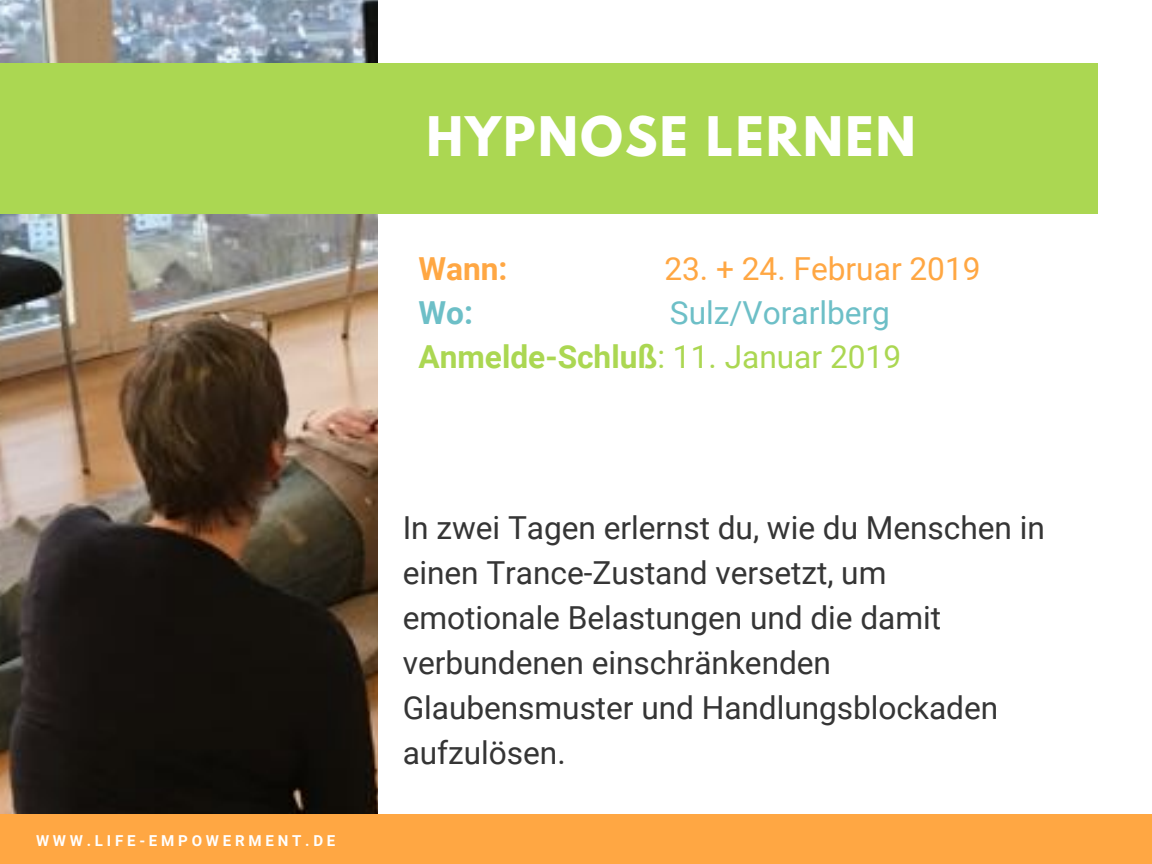
<style>
.page{position:relative;width:1152px;height:864px;background:#fff}
.page>*{position:absolute;margin:0;border:0;box-sizing:border-box;transform-origin:0 0}
.t1{font:700 48.3px "League Spartan";letter-spacing:.05em;color:#fff}
.t2{font:31.65px/45px "Roboto";color:#353535}
.t3{font:31.65px/43.8px "Roboto";color:#6dbfc7}
.t4{font:31.65px "Roboto";color:#ffa743}
.t5{font:700 31.65px "Roboto";color:#ffa743}
.t6{font:700 31.65px "Roboto";color:#6dbfc7}
.t7{font:700 15.15px "Roboto";letter-spacing:.25em;color:#fff}
.s1{font-weight:700;color:#abd752}
.s2{color:#abd752}
</style>
<div class="page">
<img style="left:0;top:0;width:378px;height:814px">
<div style="left:0;top:814px;width:1152px;height:50px;background:#ffa743"></div>
<div style="left:0;top:63px;width:1098px;height:151px;background:#abd752"></div>
<p class="t7" style="left:36px;top:832px;width:301px">WWW.LIFE-EMPOWERMENT.DE</p>
<h1 class="t1" style="left:426px;top:113px;width:491px">HYPNOSE LERNEN</h1>
<p class="t5" style="left:418px;top:251px;width:91px">Wann:</p>
<p class="t4" style="left:664px;top:251px;width:318px">23. + 24. Februar 2019</p>
<p class="t6" style="left:418px;top:295px;width:56px">Wo:</p>
<p class="t3" style="left:418px;top:291px;width:484px;text-indent:251px">Sulz/Vorarlberg<br><span class="s1">Anmelde-Schluß</span><span class="s2">: 11. Januar 2019</span></p>
<p class="t2" style="left:403px;top:506px;width:644px">In zwei Tagen erlernst du, wie du Menschen in einen Trance-Zustand versetzt, um emotionale Belastungen und die damit verbundenen einschränkenden Glaubensmuster und Handlungsblockaden aufzulösen.</p>
</div>
